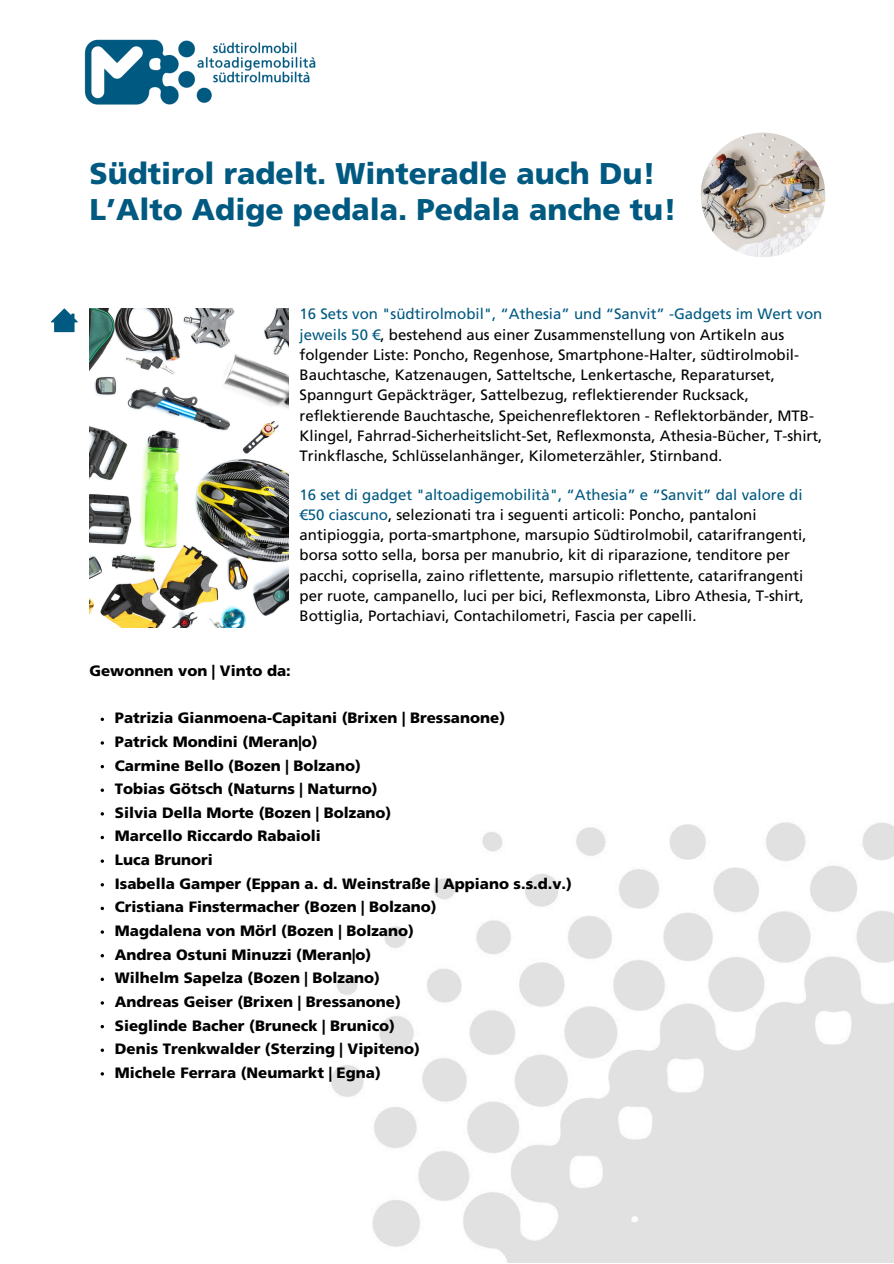
<style>
.page{position:relative;width:894px;height:1264px;background:#fff}
.page>*{position:absolute;margin:0;border:0;box-sizing:border-box;transform-origin:0 0}
.t1{font:900 30px/36px "Frutiger LT Std";color:#005980}
.t2{font:15px/20.2px "Frutiger LT Std";color:#000}
.t3{font:900 15px "Frutiger LT Std";color:#000}
.s1{color:#005980}
</style>
<div class="page">
<img style="left:89px;top:308px;width:199px;height:319px">
<img style="left:331px;top:822px;width:562px;height:440px">
<img style="left:84px;top:39px;width:232px;height:66px">
<svg style="left:51px;top:308px;width:27px;height:24px"></svg>
<img style="left:700px;top:133px;width:125px;height:124px;border-radius:50%">
<svg style="left:101px;top:788px;width:3px;height:4px"></svg>
<p class="t1" style="left:89px;top:158px;width:588px">Südtirol radelt. Winteradle auch Du!<br>L’Alto Adige pedala. Pedala anche tu!</p>
<h1 class="t2" style="left:299px;top:305px;width:524px"><span class="s1">16 Sets von "südtirolmobil", “Athesia” und “Sanvit” -Gadgets im Wert von jeweils 50 €</span>, bestehend aus einer Zusammenstellung von Artikeln aus folgender Liste: Poncho, Regenhose, Smartphone-Halter, südtirolmobil-Bauchtasche, Katzenaugen, Satteltsche, Lenkertasche, Reparaturset, Spanngurt Gepäckträger, Sattelbezug, reflektierender Rucksack, reflektierende Bauchtasche, Speichenreflektoren - Reflektorbänder, MTB-Klingel, Fahrrad-Sicherheitslicht-Set, Reflexmonsta, Athesia-Bücher, T-shirt, Trinkflasche, Schlüsselanhänger, Kilometerzähler, Stirnband.</h1>
<p class="t2" style="left:299px;top:486px;width:508px"><span class="s1">16 set di gadget "altoadigemobilità", “Athesia” e “Sanvit” dal valore di €50 ciascuno</span>, selezionati tra i seguenti articoli: Poncho, pantaloni antipioggia, porta-smartphone, marsupio Südtirolmobil, catarifrangenti, borsa sotto sella, borsa per manubrio, kit di riparazione, tenditore per pacchi, coprisella, zaino riflettente, marsupio riflettente, catarifrangenti per ruote, campanello, luci per bici, Reflexmonsta, Libro Athesia, T-shirt, Bottiglia, Portachiavi, Contachilometri, Fascia per capelli.</p>
<p class="t3" style="left:89px;top:664px;width:203px">Gewonnen von | Vinto da:</p>
<p class="t3" style="left:115px;top:712px;width:391px">Patrizia Gianmoena-Capitani (Brixen | Bressanone)</p>
<h2 class="t3" style="left:115px;top:735px;width:204px">Patrick Mondini (Meran|o)</h2>
<p class="t3" style="left:115px;top:759px;width:247px">Carmine Bello (Bozen | Bolzano)</p>
<p class="t3" style="left:115px;top:783px;width:264px">Tobias Götsch (Naturns | Naturno)</p>
<p class="t3" style="left:115px;top:806px;width:278px">Silvia Della Morte (Bozen | Bolzano)</p>
<p class="t3" style="left:115px;top:830px;width:207px">Marcello Riccardo Rabaioli</p>
<p class="t3" style="left:115px;top:853px;width:99px">Luca Brunori</p>
<p class="t3" style="left:115px;top:877px;width:458px">Isabella Gamper (Eppan a. d. Weinstraße | Appiano s.s.d.v.)</p>
<p class="t3" style="left:115px;top:901px;width:323px">Cristiana Finstermacher (Bozen | Bolzano)</p>
<p class="t3" style="left:115px;top:924px;width:300px">Magdalena von Mörl (Bozen | Bolzano)</p>
<p class="t3" style="left:115px;top:948px;width:258px">Andrea Ostuni Minuzzi (Meran|o)</p>
<p class="t3" style="left:115px;top:972px;width:267px">Wilhelm Sapelza (Bozen | Bolzano)</p>
<p class="t3" style="left:115px;top:995px;width:287px">Andreas Geiser (Brixen | Bressanone)</p>
<p class="t3" style="left:115px;top:1019px;width:282px">Sieglinde Bacher (Bruneck | Brunico)</p>
<p class="t3" style="left:115px;top:1042px;width:307px">Denis Trenkwalder (Sterzing | Vipiteno)</p>
<p class="t3" style="left:115px;top:1066px;width:267px">Michele Ferrara (Neumarkt | Egna)</p>
</div>
